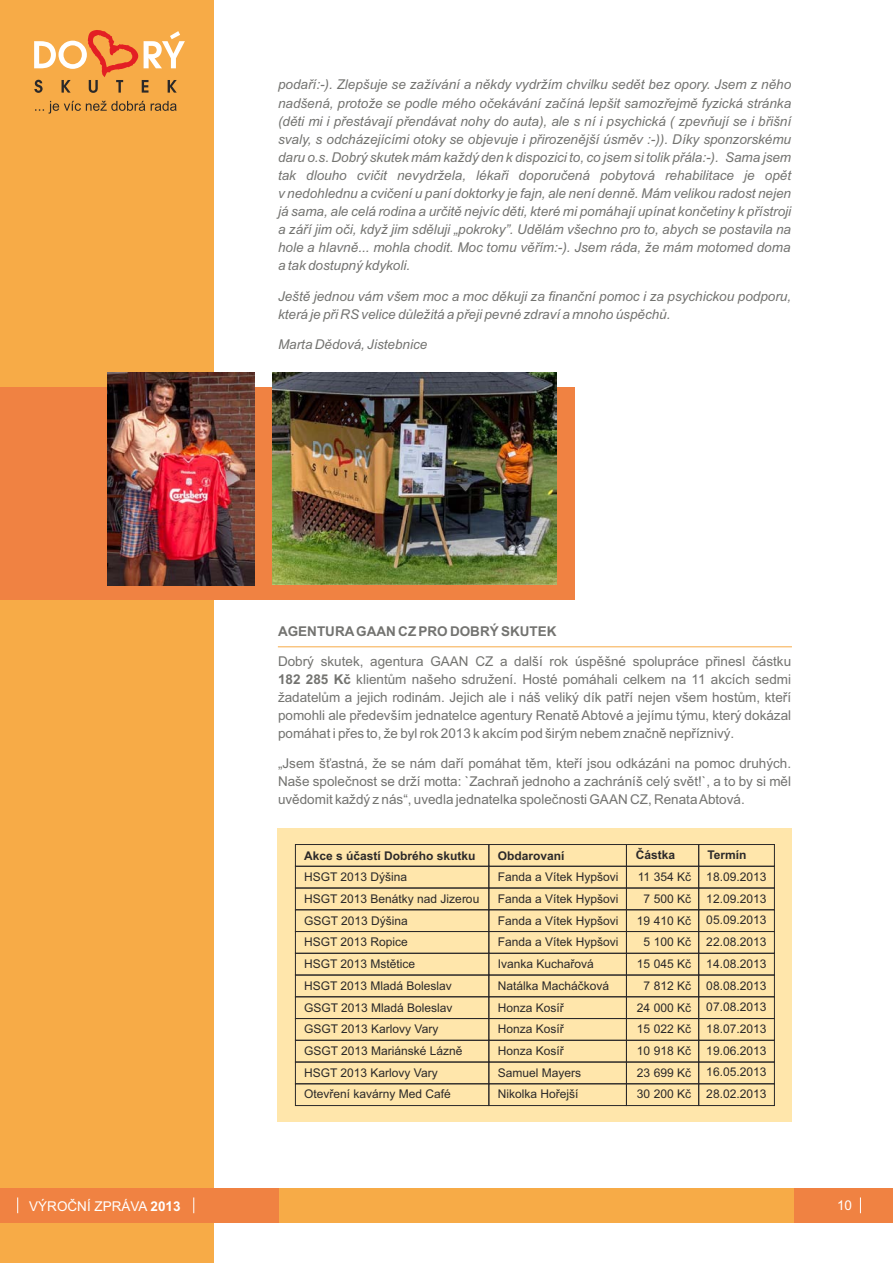
<style>
.page{position:relative;width:893px;height:1263px;background:#fff}
.page>*{position:absolute;margin:0;border:0;box-sizing:border-box;transform-origin:0 0}
.t1{font:italic 13.5px/18.1px "Arial";color:#737370;text-align:justify}
.t2{font:13.5px/18.1px "Arial";color:#737370;text-align:justify}
.t3{font:700 13.5px "Arial";color:#737370}
.t4{font:13.5px "Arial";color:#fff}
.t5{font:12px/21.8px "Arial";color:#2b2929}
.t6{font:700 12px "Arial";color:#2b2929}
.s1{font-weight:700}
</style>
<div class="page">
<div style="left:279px;top:1189px;width:521px;height:34px;background:#f7ab47"></div>
<div style="left:795px;top:1189px;width:98px;height:34px;background:#f08242"></div>
<div style="left:0;top:0;width:214px;height:1263px;background:#f7ab47"></div>
<svg style="left:34px;top:30px;width:151px;height:63px"></svg>
<svg style="left:35px;top:101px;width:142px;height:13px"></svg>
<div style="left:0;top:1189px;width:279px;height:34px;background:#f08242"></div>
<svg style="left:860px;top:1197px;width:1px;height:16px"></svg>
<svg style="left:193px;top:1197px;width:1px;height:16px"></svg>
<svg style="left:17px;top:1197px;width:1px;height:16px"></svg>
<hr style="left:278px;top:646px;width:514px;height:1px;background:#f7ab47">
<div style="left:0;top:387px;width:575px;height:213px;background:#f08242"></div>
<img style="left:272px;top:372px;width:284px;height:213px">
<img style="left:107px;top:373px;width:147px;height:212px">
<div style="left:278px;top:828px;width:514px;height:294px;background:#ffe6ab"></div>
<div style="left:295px;top:844px;width:194px;height:22px;border:1px solid #2b2929"></div>
<div style="left:489px;top:844px;width:138px;height:22px;border:1px solid #2b2929"></div>
<div style="left:626px;top:844px;width:73px;height:22px;border:1px solid #2b2929"></div>
<div style="left:295px;top:866px;width:194px;height:22px;border:1px solid #2b2929"></div>
<div style="left:489px;top:866px;width:138px;height:22px;border:1px solid #2b2929"></div>
<div style="left:626px;top:866px;width:73px;height:22px;border:1px solid #2b2929"></div>
<div style="left:295px;top:953px;width:194px;height:22px;border:1px solid #2b2929"></div>
<div style="left:489px;top:953px;width:138px;height:22px;border:1px solid #2b2929"></div>
<div style="left:626px;top:953px;width:73px;height:22px;border:1px solid #2b2929"></div>
<div style="left:295px;top:975px;width:194px;height:22px;border:1px solid #2b2929"></div>
<div style="left:489px;top:975px;width:138px;height:22px;border:1px solid #2b2929"></div>
<div style="left:626px;top:975px;width:73px;height:22px;border:1px solid #2b2929"></div>
<div style="left:295px;top:1018px;width:194px;height:22px;border:1px solid #2b2929"></div>
<div style="left:489px;top:1018px;width:138px;height:22px;border:1px solid #2b2929"></div>
<div style="left:626px;top:1018px;width:73px;height:22px;border:1px solid #2b2929"></div>
<div style="left:295px;top:1040px;width:194px;height:22px;border:1px solid #2b2929"></div>
<div style="left:489px;top:1040px;width:138px;height:22px;border:1px solid #2b2929"></div>
<div style="left:626px;top:1040px;width:73px;height:22px;border:1px solid #2b2929"></div>
<div style="left:295px;top:1062px;width:194px;height:22px;border:1px solid #2b2929"></div>
<div style="left:489px;top:1062px;width:138px;height:22px;border:1px solid #2b2929"></div>
<div style="left:626px;top:1062px;width:73px;height:22px;border:1px solid #2b2929"></div>
<div style="left:295px;top:1083px;width:194px;height:23px;border:1px solid #2b2929"></div>
<div style="left:489px;top:1083px;width:138px;height:23px;border:1px solid #2b2929"></div>
<div style="left:626px;top:1083px;width:73px;height:23px;border:1px solid #2b2929"></div>
<div style="left:698px;top:844px;width:77px;height:22px;border:1px solid #2b2929"></div>
<div style="left:698px;top:866px;width:77px;height:22px;border:1px solid #2b2929"></div>
<div style="left:698px;top:953px;width:77px;height:22px;border:1px solid #2b2929"></div>
<div style="left:698px;top:975px;width:77px;height:22px;border:1px solid #2b2929"></div>
<div style="left:698px;top:1018px;width:77px;height:22px;border:1px solid #2b2929"></div>
<div style="left:698px;top:1040px;width:77px;height:22px;border:1px solid #2b2929"></div>
<div style="left:698px;top:1062px;width:77px;height:22px;border:1px solid #2b2929"></div>
<div style="left:698px;top:1083px;width:77px;height:23px;border:1px solid #2b2929"></div>
<div style="left:295px;top:888px;width:194px;height:22px;border:1px solid #2b2929"></div>
<div style="left:489px;top:888px;width:138px;height:22px;border:1px solid #2b2929"></div>
<div style="left:626px;top:888px;width:73px;height:22px;border:1px solid #2b2929"></div>
<div style="left:295px;top:910px;width:194px;height:22px;border:1px solid #2b2929"></div>
<div style="left:489px;top:910px;width:138px;height:22px;border:1px solid #2b2929"></div>
<div style="left:626px;top:910px;width:73px;height:22px;border:1px solid #2b2929"></div>
<div style="left:698px;top:888px;width:77px;height:22px;border:1px solid #2b2929"></div>
<div style="left:698px;top:910px;width:77px;height:22px;border:1px solid #2b2929"></div>
<p class="t1" style="left:278px;top:77px;width:515px">podaří:-). Zlepšuje se zažívání a někdy vydržím chvilku sedět bez opory. Jsem z něho nadšená, protože se podle mého očekávání začíná lepšit samozřejmě fyzická stránka (děti mi i přestávají přendávat nohy do auta), ale s ní i psychická ( zpevňují se i břišní svaly, s odcházejícími otoky se objevuje i přirozenější úsměv :-)). Díky sponzorskému daru o.s. Dobrý skutek mám každý den k dispozici to, co jsem si tolik přála:-). Sama jsem tak dlouho cvičit nevydržela, lékaři doporučená pobytová rehabilitace je opět v nedohlednu a cvičení u paní doktorky je fajn, ale není denně. Mám velikou radost nejen já sama, ale celá rodina a určitě nejvíc děti, které mi pomáhají upínat končetiny k přístroji a září jim oči, když jim sděluji „pokroky”. Udělám všechno pro to, abych se postavila na hole a hlavně... mohla chodit. Moc tomu věřím:-). Jsem ráda, že mám motomed doma a tak dostupný kdykoli.</p>
<p class="t1" style="left:278px;top:288px;width:515px">Ještě jednou vám všem moc a moc děkuji za finanční pomoc i za psychickou podporu, která je při RS velice důležitá a přeji pevné zdraví a mnoho úspěchů.</p>
<p class="t1" style="left:278px;top:336px;width:151px">Marta Dědová, Jistebnice</p>
<p class="t4" style="left:29px;top:1201px;width:153px">VÝROČNÍ ZPRÁVA <span class="s1">2013</span></p>
<p class="t3" style="left:278px;top:626px;width:280px">AGENTURA GAAN CZ PRO DOBRÝ SKUTEK</p>
<p class="t2" style="left:278px;top:653px;width:515px">Dobrý skutek, agentura GAAN CZ a další rok úspěšné spolupráce přinesl částku <span class="s1">182 285 Kč</span> klientům našeho sdružení. Hosté pomáhali celkem na 11 akcích sedmi žadatelům a jejich rodinám. Jejich ale i náš veliký dík patří nejen všem hostům, kteří pomohli ale především jednatelce agentury Renatě Abtové a jejímu týmu, který dokázal pomáhat i přes to, že byl rok 2013 k akcím pod širým nebem značně nepříznivý.</p>
<p class="t2" style="left:278px;top:756px;width:515px">„Jsem šťastná, že se nám daří pomáhat těm, kteří jsou odkázáni na pomoc druhých.<br>Naše společnost se drží motta: `Zachraň jednoho a zachráníš celý svět!`, a to by si měl uvědomit každý z nás“, uvedla jednatelka společnosti GAAN CZ, Renata Abtová.</p>
<p class="t6" style="left:304px;top:851px;width:173px">Akce s účastí Dobrého skutku</p>
<p class="t5" style="left:304px;top:867px;width:177px">HSGT 2013 Dýšina<br>HSGT 2013 Benátky nad Jizerou<br>GSGT 2013 Dýšina<br>HSGT 2013 Ropice<br>HSGT 2013 Mstětice<br>HSGT 2013 Mladá Boleslav<br>GSGT 2013 Mladá Boleslav<br>GSGT 2013 Karlovy Vary<br>GSGT 2013 Mariánské Lázně<br>HSGT 2013 Karlovy Vary<br>Otevření kavárny Med Café</p>
<p class="t6" style="left:636px;top:850px;width:41px">Částka</p>
<p class="t6" style="left:498px;top:851px;width:68px">Obdarovaní</p>
<p class="t5" style="left:498px;top:867px;width:122px">Fanda a Vítek Hypšovi<br>Fanda a Vítek Hypšovi<br>Fanda a Vítek Hypšovi<br>Fanda a Vítek Hypšovi<br>Ivanka Kuchařová<br>Natálka Macháčková<br>Honza Kosíř<br>Honza Kosíř<br>Honza Kosíř<br>Samuel Mayers<br>Nikolka Hořejší</p>
<p class="t5" style="left:637px;top:867px;width:56px;text-align:center">11 354 Kč<br>7 500 Kč<br>19 410 Kč<br>5 100 Kč<br>15 045 Kč<br>7 812 Kč<br>24 000 Kč<br>15 022 Kč<br>10 918 Kč<br>23 699 Kč<br>30 200 Kč</p>
<p class="t6" style="left:707px;top:850px;width:41px">Termín</p>
<p class="t5" style="left:706px;top:867px;width:62px;text-align:justify">18.09.2013<br>12.09.2013<br>05.09.2013<br>22.08.2013<br>14.08.2013<br>08.08.2013<br>07.08.2013<br>18.07.2013<br>19.06.2013<br>16.05.2013<br>28.02.2013</p>
<p class="t4" style="left:837px;top:1200px;width:17px">10</p>
</div>
